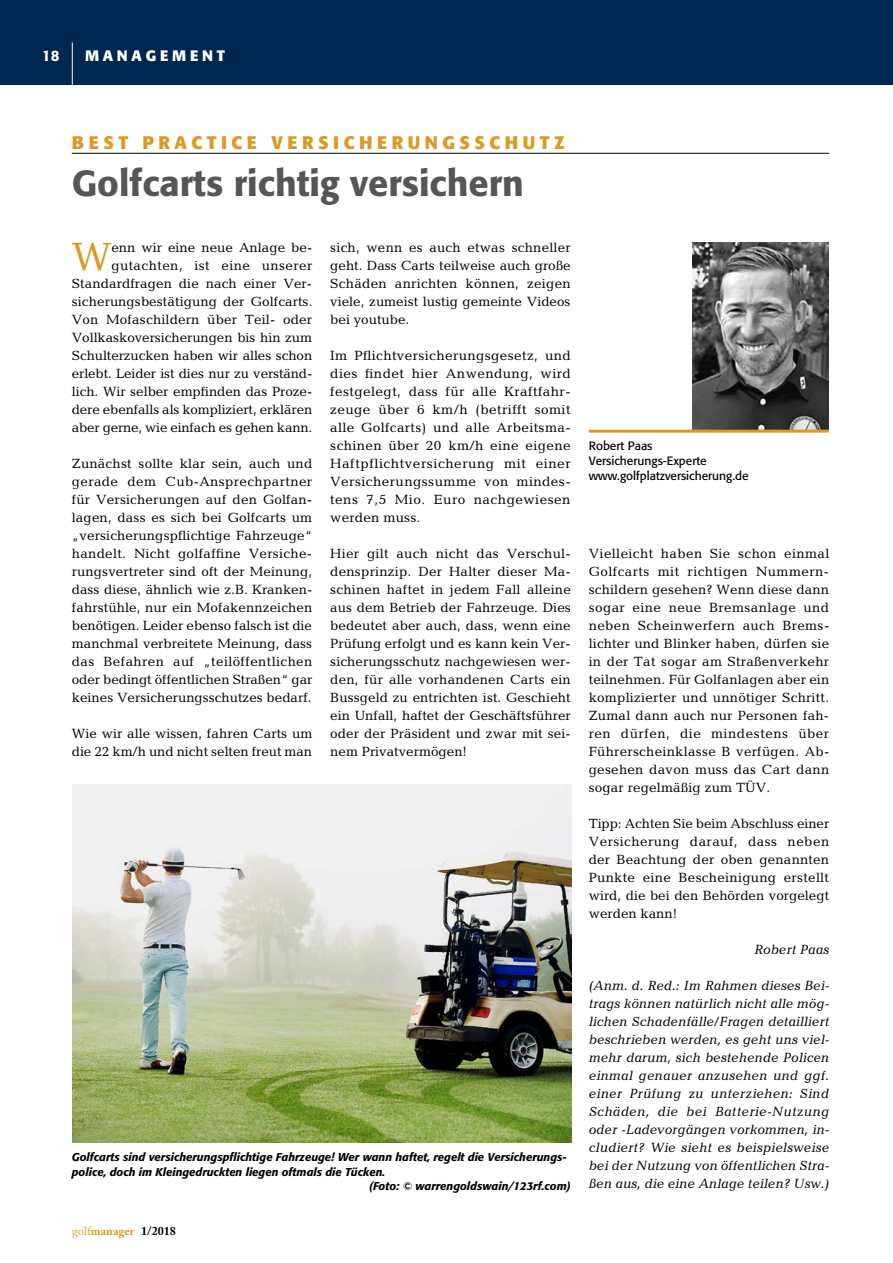
<style>
.page{position:relative;width:893px;height:1263px;background:#fff}
.page>*{position:absolute;margin:0;border:0;box-sizing:border-box;transform-origin:0 0}
.t1{font:39.9px "Candida";color:#dc9923}
.t2{font:500 36px "Formata";color:#565656}
.t3{font:700 18px "Formata";letter-spacing:.25em;color:#dc9923}
.t4{font:700 15px "Formata";letter-spacing:.25em;color:#fff}
.t5{font:500 15px "Formata";color:#fff}
.t6{font:13.5px/18px "Candida";color:#000;text-align:justify}
.t7{font:italic 13.5px/18px "Candida";color:#000;text-align:justify}
.t8{font:12px/15px "Formata";color:#000}
.t9{font:700 12px "Adobe Caslon Pro";color:#dc9923}
.t10{font:italic 500 11.25px "Formata";color:#000}
.s1{font-weight:400}
.s2{color:#000}
</style>
<div class="page">
<div style="left:0;top:0;width:893px;height:85px;background:#002750"></div>
<hr style="left:72px;top:43px;width:1px;height:42px;background:#fff">
<hr style="left:72px;top:153px;width:757px;height:1px;background:#000">
<img style="left:693px;top:242px;width:136px;height:188px">
<hr style="left:589px;top:430px;width:240px;height:3px;background:#dc9923">
<img style="left:72px;top:784px;width:499px;height:359px">
<p class="t5" style="left:42px;top:46px;width:19px">18</p>
<p class="t4" style="left:85px;top:46px;width:142px">MANAGEMENT</p>
<h3 class="t3" style="left:72px;top:131px;width:494px">BEST PRACTICE VERSICHERUNGSSCHUTZ</h3>
<h2 class="t2" style="left:72px;top:162px;width:454px">Golfcarts richtig versichern</h2>
<h1 class="t1" style="left:72px;top:234px;width:41px">W</h1>
<p class="t6" style="left:330px;top:238px;width:242px">sich, wenn es auch etwas schneller geht. Dass Carts teilweise auch große Schäden anrichten können, zeigen viele, zumeist lustig gemeinte Videos bei youtube.</p>
<p class="t6" style="left:330px;top:346px;width:242px">Im Pflichtversicherungsgesetz, und dies findet hier Anwendung, wird festgelegt, dass für alle Kraftfahr&shy;zeuge über 6 km/h (betrifft somit alle Golfcarts) und alle Arbeitsma&shy;schinen über 20 km/h eine eigene Haftpflichtversicherung mit einer Versicherungssumme von mindes&shy;tens 7,5 Mio. Euro nachgewiesen werden muss.</p>
<p class="t6" style="left:330px;top:544px;width:242px">Hier gilt auch nicht das Verschul&shy;densprinzip. Der Halter dieser Ma&shy;schinen haftet in jedem Fall alleine aus dem Betrieb der Fahrzeuge. Dies bedeutet aber auch, dass, wenn eine Prüfung erfolgt und es kann kein Ver&shy;sicherungsschutz nachgewiesen wer&shy;den, für alle vorhandenen Carts ein Bussgeld zu entrichten ist. Geschieht ein Unfall, haftet der Geschäftsführer oder der Präsident und zwar mit sei&shy;nem Privatvermögen!</p>
<p class="t6" style="left:589px;top:544px;width:242px">Vielleicht haben Sie schon einmal Golfcarts mit richtigen Nummern&shy;schildern gesehen? Wenn diese dann sogar eine neue Bremsanlage und neben Scheinwerfern auch Brems&shy;lichter und Blinker haben, dürfen sie in der Tat sogar am Straßenverkehr teilnehmen. Für Golfanlagen aber ein komplizierter und unnötiger Schritt.<br>Zumal dann auch nur Personen fah&shy;ren dürfen, die mindestens über Führerscheinklasse B verfügen. Ab&shy;gesehen davon muss das Cart dann sogar regelmäßig zum TÜV.</p>
<p class="t6" style="left:589px;top:814px;width:242px">Tipp: Achten Sie beim Abschluss einer Versicherung darauf, dass neben der Beachtung der oben genannten Punkte eine Bescheinigung erstellt wird, die bei den Behörden vorgelegt werden kann!</p>
<p class="t7" style="left:754px;top:940px;width:77px">Robert Paas</p>
<p class="t7" style="left:589px;top:976px;width:242px">(Anm. d. Red.: Im Rahmen dieses Bei&shy;trags können natürlich nicht alle mög&shy;lichen Schadenfälle/Fragen detailliert beschrieben werden, es geht uns viel&shy;mehr darum, sich bestehende Policen einmal genauer anzusehen und ggf. einer Prüfung zu unterziehen: Sind Schäden, die bei Batterie-Nutzung oder -Ladevorgängen vorkommen, in&shy;cludiert? Wie sieht es beispielsweise bei der Nutzung von öffentlichen Stra&shy;ßen aus, die eine Anlage teilen? Usw.)</p>
<p class="t6" style="left:72px;top:238px;width:242px;text-align:right">enn wir eine neue Anlage be&shy;gutachten, ist eine unserer Standardfragen die nach einer Ver&shy;sicherungsbestätigung der Golfcarts.<br>Von Mofaschildern über Teil- oder Vollkaskoversicherungen bis hin zum Schulterzucken haben wir alles schon erlebt. Leider ist dies nur zu verständ&shy;lich. Wir selber empfinden das Proze&shy;dere ebenfalls als kompliziert, erklären aber gerne, wie einfach es gehen kann.</p>
<p class="t6" style="left:72px;top:454px;width:242px">Zunächst sollte klar sein, auch und gerade dem Cub-Ansprechpartner für Versicherungen auf den Golfan&shy;lagen, dass es sich bei Golfcarts um „versicherungspflichtige Fahrzeuge“ handelt. Nicht golfaffine Versiche&shy;rungsvertreter sind oft der Meinung, dass diese, ähnlich wie z.B. Kranken&shy;fahrstühle, nur ein Mofakennzeichen benötigen. Leider ebenso falsch ist die manchmal verbreitete Meinung, dass das Befahren auf „teilöffentlichen oder bedingt öffentlichen Straßen“ gar keines Versicherungsschutzes bedarf.</p>
<p class="t6" style="left:72px;top:724px;width:242px">Wie wir alle wissen, fahren Carts um die 22 km/h und nicht selten freut man</p>
<p class="t8" style="left:589px;top:438px;width:161px">Robert Paas<br>Versicherungs-Experte www.golfplatzversicherung.de</p>
<p class="t10" style="left:72px;top:1150px;width:496px">Golfcarts sind versicherungspflichtige Fahrzeuge! Wer wann haftet, regelt die Versicherungs-</p>
<p class="t10" style="left:72px;top:1165px;width:315px">police, doch im Kleingedruckten liegen oftmals die Tücken.</p>
<p class="t10" style="left:369px;top:1179px;width:203px">(Foto: © warrengoldswain/123rf.com)</p>
<p class="t9" style="left:72px;top:1224px;width:105px"><span class="s1">golf</span>manager <span class="s2">1/2018</span></p>
</div>
